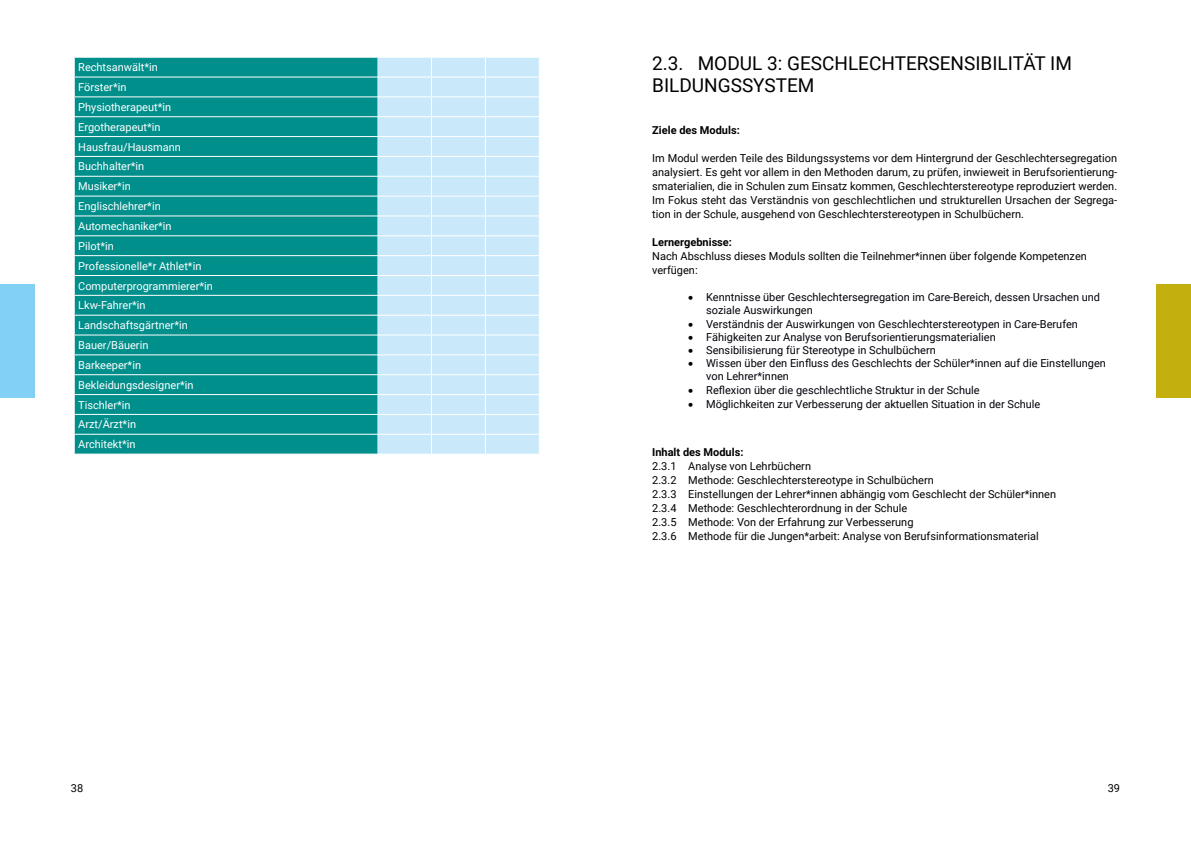
<style>
.page{position:relative;width:1191px;height:842px;background:#fff}
.page>*{position:absolute;margin:0;border:0;box-sizing:border-box;transform-origin:0 0}
.t1{font:19px/22.8px "Roboto";color:#000}
.t2{font:11px/14px "Roboto";color:#000}
.t3{font:900 11px/13.2px "Roboto";color:#00000a}
.t4{font:11px/19.8px "Roboto";color:#fff}
.t5{font:700 11px "Roboto";color:#000}
</style>
<div class="page">
<div style="left:0;top:284px;width:34px;height:113px;background:#83d0f5"></div>
<div style="left:1157px;top:284px;width:34px;height:113px;background:#c3af0e"></div>
<div style="left:75px;top:58px;width:303px;height:396px;background:#008f8b"></div>
<div style="left:378px;top:58px;width:161px;height:396px;background:#c9e9fb"></div>
<hr style="left:74px;top:77px;width:304px;height:1px;background:#fff">
<hr style="left:378px;top:77px;width:53px;height:1px;background:#fff">
<hr style="left:431px;top:77px;width:54px;height:1px;background:#fff">
<hr style="left:485px;top:77px;width:55px;height:1px;background:#fff">
<hr style="left:74px;top:96px;width:304px;height:1px;background:#fff">
<hr style="left:378px;top:96px;width:53px;height:1px;background:#fff">
<hr style="left:431px;top:96px;width:54px;height:1px;background:#fff">
<hr style="left:485px;top:96px;width:55px;height:1px;background:#fff">
<hr style="left:74px;top:116px;width:304px;height:1px;background:#fff">
<hr style="left:378px;top:116px;width:53px;height:1px;background:#fff">
<hr style="left:431px;top:116px;width:54px;height:1px;background:#fff">
<hr style="left:485px;top:116px;width:55px;height:1px;background:#fff">
<hr style="left:74px;top:136px;width:304px;height:1px;background:#fff">
<hr style="left:378px;top:136px;width:53px;height:1px;background:#fff">
<hr style="left:431px;top:136px;width:54px;height:1px;background:#fff">
<hr style="left:485px;top:136px;width:55px;height:1px;background:#fff">
<hr style="left:74px;top:156px;width:304px;height:1px;background:#fff">
<hr style="left:378px;top:156px;width:53px;height:1px;background:#fff">
<hr style="left:431px;top:156px;width:54px;height:1px;background:#fff">
<hr style="left:485px;top:156px;width:55px;height:1px;background:#fff">
<hr style="left:74px;top:176px;width:304px;height:1px;background:#fff">
<hr style="left:378px;top:176px;width:53px;height:1px;background:#fff">
<hr style="left:431px;top:176px;width:54px;height:1px;background:#fff">
<hr style="left:485px;top:176px;width:55px;height:1px;background:#fff">
<hr style="left:74px;top:196px;width:304px;height:1px;background:#fff">
<hr style="left:378px;top:196px;width:53px;height:1px;background:#fff">
<hr style="left:431px;top:196px;width:54px;height:1px;background:#fff">
<hr style="left:485px;top:196px;width:55px;height:1px;background:#fff">
<hr style="left:74px;top:215px;width:304px;height:1px;background:#fff">
<hr style="left:378px;top:215px;width:53px;height:1px;background:#fff">
<hr style="left:431px;top:215px;width:54px;height:1px;background:#fff">
<hr style="left:485px;top:215px;width:55px;height:1px;background:#fff">
<hr style="left:74px;top:235px;width:304px;height:1px;background:#fff">
<hr style="left:378px;top:235px;width:53px;height:1px;background:#fff">
<hr style="left:431px;top:235px;width:54px;height:1px;background:#fff">
<hr style="left:485px;top:235px;width:55px;height:1px;background:#fff">
<hr style="left:74px;top:255px;width:304px;height:1px;background:#fff">
<hr style="left:378px;top:255px;width:53px;height:1px;background:#fff">
<hr style="left:431px;top:255px;width:54px;height:1px;background:#fff">
<hr style="left:485px;top:255px;width:55px;height:1px;background:#fff">
<hr style="left:74px;top:275px;width:304px;height:1px;background:#fff">
<hr style="left:378px;top:275px;width:53px;height:1px;background:#fff">
<hr style="left:431px;top:275px;width:54px;height:1px;background:#fff">
<hr style="left:485px;top:275px;width:55px;height:1px;background:#fff">
<hr style="left:74px;top:295px;width:304px;height:1px;background:#fff">
<hr style="left:378px;top:295px;width:53px;height:1px;background:#fff">
<hr style="left:431px;top:295px;width:54px;height:1px;background:#fff">
<hr style="left:485px;top:295px;width:55px;height:1px;background:#fff">
<hr style="left:74px;top:315px;width:304px;height:1px;background:#fff">
<hr style="left:378px;top:315px;width:53px;height:1px;background:#fff">
<hr style="left:431px;top:315px;width:54px;height:1px;background:#fff">
<hr style="left:485px;top:315px;width:55px;height:1px;background:#fff">
<hr style="left:74px;top:334px;width:304px;height:1px;background:#fff">
<hr style="left:378px;top:334px;width:53px;height:1px;background:#fff">
<hr style="left:431px;top:334px;width:54px;height:1px;background:#fff">
<hr style="left:485px;top:334px;width:55px;height:1px;background:#fff">
<hr style="left:74px;top:354px;width:304px;height:1px;background:#fff">
<hr style="left:378px;top:354px;width:53px;height:1px;background:#fff">
<hr style="left:431px;top:354px;width:54px;height:1px;background:#fff">
<hr style="left:485px;top:354px;width:55px;height:1px;background:#fff">
<hr style="left:74px;top:374px;width:304px;height:1px;background:#fff">
<hr style="left:378px;top:374px;width:53px;height:1px;background:#fff">
<hr style="left:431px;top:374px;width:54px;height:1px;background:#fff">
<hr style="left:485px;top:374px;width:55px;height:1px;background:#fff">
<hr style="left:74px;top:394px;width:304px;height:1px;background:#fff">
<hr style="left:378px;top:394px;width:53px;height:1px;background:#fff">
<hr style="left:431px;top:394px;width:54px;height:1px;background:#fff">
<hr style="left:485px;top:394px;width:55px;height:1px;background:#fff">
<hr style="left:74px;top:414px;width:304px;height:1px;background:#fff">
<hr style="left:378px;top:414px;width:53px;height:1px;background:#fff">
<hr style="left:431px;top:414px;width:54px;height:1px;background:#fff">
<hr style="left:485px;top:414px;width:55px;height:1px;background:#fff">
<hr style="left:74px;top:434px;width:304px;height:1px;background:#fff">
<hr style="left:378px;top:434px;width:53px;height:1px;background:#fff">
<hr style="left:431px;top:434px;width:54px;height:1px;background:#fff">
<svg style="left:431px;top:58px;width:1px;height:396px"></svg>
<hr style="left:485px;top:434px;width:55px;height:1px;background:#fff">
<svg style="left:485px;top:58px;width:1px;height:396px"></svg>
<svg style="left:74px;top:58px;width:1px;height:396px"></svg>
<p class="t4" style="left:78px;top:57px;width:136px">Rechtsanwält*in<br>Förster*in<br>Physiotherapeut*in<br>Ergotherapeut*in<br>Hausfrau/Hausmann<br>Buchhalter*in<br>Musiker*in<br>Englischlehrer*in<br>Automechaniker*in<br>Pilot*in<br>Professionelle*r Athlet*in<br>Computerprogrammierer*in<br>Lkw-Fahrer*in<br>Landschaftsgärtner*in<br>Bauer/Bäuerin<br>Barkeeper*in<br>Bekleidungsdesigner*in<br>Tischler*in<br>Arzt/Ärzt*in<br>Architekt*in</p>
<h1 class="t1" style="left:652px;top:51px;width:421px">2.3. MODUL 3: GESCHLECHTERSENSIBILITÄT IM<br>BILDUNGSSYSTEM</h1>
<p class="t5" style="left:652px;top:122px;width:89px">Ziele des Moduls:</p>
<p class="t2" style="left:652px;top:151px;width:466px;text-align:justify">Im Modul werden Teile des Bildungssystems vor dem Hintergrund der Geschlechtersegregation analysiert. Es geht vor allem in den Methoden darum, zu prüfen, inwieweit in Berufsorientierung&shy;smaterialien, die in Schulen zum Einsatz kommen, Geschlechterstereotype reproduziert werden.<br>Im Fokus steht das Verständnis von geschlechtlichen und strukturellen Ursachen der Segrega&shy;tion in der Schule, ausgehend von Geschlechterstereotypen in Schulbüchern.</p>
<p class="t5" style="left:652px;top:234px;width:81px">Lernergebnisse:</p>
<p class="t2" style="left:652px;top:249px;width:436px">Nach Abschluss dieses Moduls sollten die Teilnehmer*innen über folgende Kompetenzen verfügen:</p>
<p class="t3" style="left:706px;top:290px;width:395px;text-indent:-18px">• Kenntnisse über Geschlechtersegregation im Care-Bereich, dessen Ursachen und soziale Auswirkungen</p>
<p class="t3" style="left:688px;top:317px;width:391px">• Verständnis der Auswirkungen von Geschlechterstereotypen in Care-Berufen</p>
<p class="t3" style="left:688px;top:330px;width:309px">• Fähigkeiten zur Analyse von Berufsorientierungsmaterialien</p>
<p class="t3" style="left:688px;top:343px;width:249px">• Sensibilisierung für Stereotype in Schulbüchern</p>
<p class="t3" style="left:706px;top:356px;width:401px;text-indent:-18px">• Wissen über den Einfluss des Geschlechts der Schüler*innen auf die Einstellungen von Lehrer*innen</p>
<p class="t3" style="left:688px;top:383px;width:293px">• Reflexion über die geschlechtliche Struktur in der Schule</p>
<p class="t3" style="left:688px;top:397px;width:354px">• Möglichkeiten zur Verbesserung der aktuellen Situation in der Schule</p>
<p class="t5" style="left:652px;top:444px;width:93px">Inhalt des Moduls:</p>
<p class="t2" style="left:652px;top:459px;width:405px">2.3.1 Analyse von Lehrbüchern<br>2.3.2 Methode: Geschlechterstereotype in Schulbüchern<br>2.3.3 Einstellungen der Lehrer*innen abhängig vom Geschlecht der Schüler*innen 2.3.4 Methode: Geschlechterordnung in der Schule<br>2.3.5 Methode: Von der Erfahrung zur Verbesserung<br>2.3.6 Methode für die Jungen*arbeit: Analyse von Berufsinformationsmaterial</p>
<p class="t2" style="left:71px;top:781px;width:14px">38</p>
<p class="t2" style="left:1107px;top:781px;width:14px">39</p>
</div>
